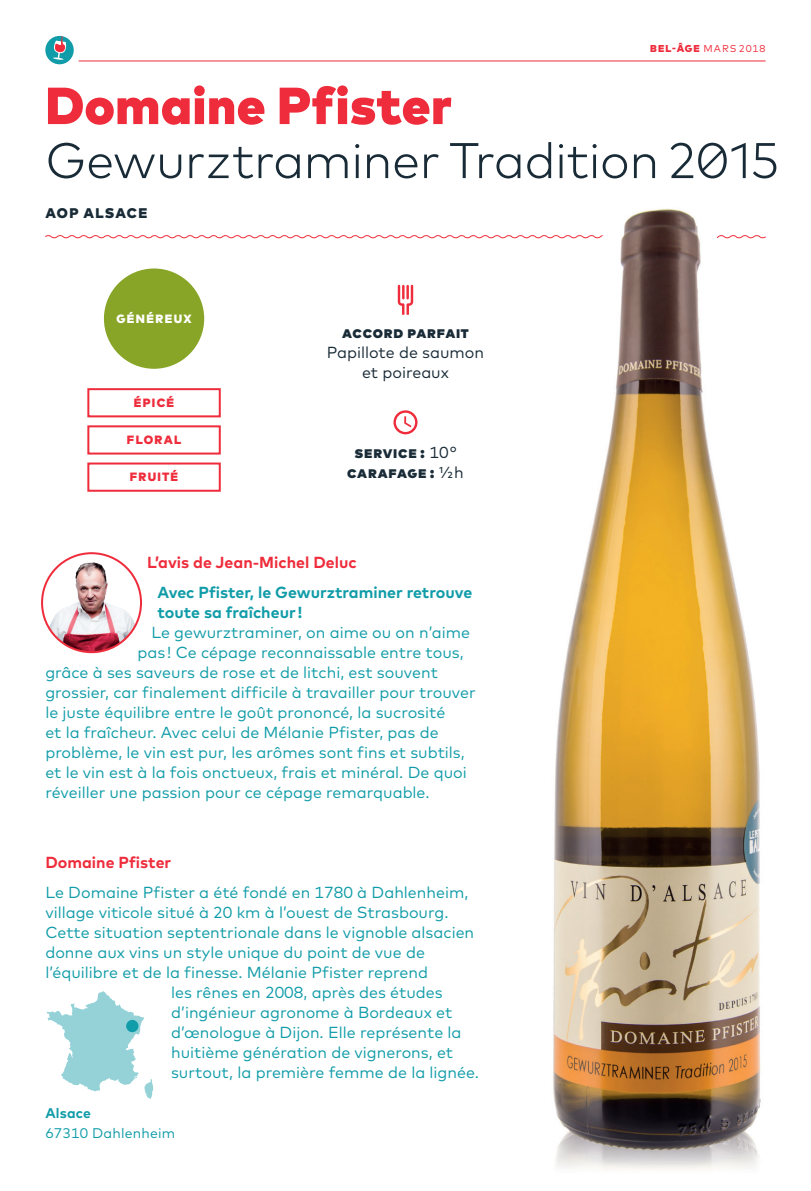
<style>
.page{position:relative;width:811px;height:1191px;background:#fff}
.page>*{position:absolute;margin:0;border:0;box-sizing:border-box;transform-origin:0 0}
.t1{font:900 52px "Mark Pro";letter-spacing:.005em;color:#ee2c3b}
.t2{font:300 50px "Mark Pro";letter-spacing:-.01em;color:#192b37}
.t3{font:16px "Mark Pro";color:#109ca8}
.t4{font:700 16px/20px "Mark Pro";color:#109ca8}
.t5{font:700 16px "Mark Pro";color:#ee2c3b}
.t6{font:900 16px/20px "Mark Pro";letter-spacing:.045em;color:#192b37;text-align:center}
.t7{font:16px/20px "Mark Pro";color:#192b37;text-align:center}
.t8{font:14px "Mark Pro";letter-spacing:.015em;color:#109ca8}
.t9{font:900 14px "Mark Pro";letter-spacing:.09em;color:#192b37}
.t10{font:700 14px "Mark Pro";letter-spacing:.01em;color:#109ca8}
.t11{font:900 12px "Mark Pro";letter-spacing:.1em;color:#ee2c3b}
.t12{font:900 12px "Mark Pro";letter-spacing:.11em;color:#fff}
.t13{font:10px "Mark Pro";letter-spacing:.1em;color:#ee2c3b}
.s1{font-weight:900}
.s2{font-weight:400}
</style>
<div class="page">
<hr style="left:79px;top:61px;width:686px;height:1px;background:#ee2c3b">
<svg style="left:45px;top:36px;width:29px;height:28px"></svg>
<svg style="left:45px;top:235px;width:466px;height:4px"></svg>
<svg style="left:47px;top:991px;width:106px;height:108px"></svg>
<div style="left:87px;top:388px;width:134px;height:29px;border:2px solid #ee2c3b"></div>
<div style="left:87px;top:425px;width:134px;height:29px;border:2px solid #ee2c3b"></div>
<div style="left:87px;top:462px;width:134px;height:30px;border:2px solid #ee2c3b"></div>
<svg style="left:393px;top:410px;width:24px;height:24px"></svg>
<svg style="left:42px;top:553px;width:99px;height:99px"></svg>
<img style="left:46px;top:562px;width:93px;height:90px">
<div style="left:41px;top:552px;width:101px;height:101px;border:2px solid #ee2c3b;border-radius:50%"></div>
<img style="left:511px;top:208px;width:255px;height:962px">
<svg style="left:398px;top:285px;width:15px;height:30px"></svg>
<div style="left:104px;top:268px;width:100px;height:101px;background:#89a527;border-radius:50%"></div>
<div style="left:126px;top:1020px;width:12px;height:12px;background:#109ca8;border-radius:50%"></div>
<p class="t13" style="left:650px;top:41px;width:117px"><span class="s1">BEL-ÂGE</span> MARS 2018</p>
<h1 class="t1" style="left:45px;top:65px;width:408px">Domaine Pfister</h1>
<h2 class="t2" style="left:45px;top:123px;width:735px">Gewurztraminer Tradition 2015</h2>
<p class="t9" style="left:45px;top:202px;width:104px">AOP ALSACE</p>
<p class="t12" style="left:117px;top:309px;width:76px">GÉNÉREUX</p>
<p class="t11" style="left:134px;top:393px;width:42px">ÉPICÉ</p>
<p class="t11" style="left:127px;top:430px;width:56px">FLORAL</p>
<p class="t11" style="left:130px;top:467px;width:50px">FRUITÉ</p>
<p class="t6" style="left:342px;top:321px;width:128px">accord parfait</p>
<p class="t7" style="left:327px;top:341px;width:159px">Papillote de saumon et poireaux</p>
<p class="t6" style="left:347px;top:441px;width:118px">service : <span class="s2">10 ° </span>carafage : <span class="s2">1/2 h</span></p>
<p class="t5" style="left:147px;top:550px;width:211px">L’avis de Jean-Michel Deluc</p>
<p class="t4" style="left:157px;top:581px;width:316px">Avec Pfister, le Gewurztraminer retrouve toute sa fraîcheur !</p>
<p class="t3" style="left:151px;top:620px;width:320px">Le gewurztraminer, on aime ou on n’aime</p>
<p class="t3" style="left:137px;top:640px;width:328px">pas ! Ce cépage reconnaissable entre tous,</p>
<p class="t3" style="left:45px;top:660px;width:394px">grâce à ses saveurs de rose et de litchi, est souvent</p>
<p class="t3" style="left:45px;top:680px;width:432px">grossier, car finalement difficile à travailler pour trouver</p>
<p class="t3" style="left:45px;top:700px;width:401px">le juste équilibre entre le goût prononcé, la sucrosité</p>
<p class="t3" style="left:45px;top:720px;width:395px">et la fraîcheur. Avec celui de Mélanie Pfister, pas de</p>
<p class="t3" style="left:45px;top:740px;width:421px">problème, le vin est pur, les arômes sont fins et subtils,</p>
<p class="t3" style="left:45px;top:760px;width:423px">et le vin est à la fois onctueux, frais et minéral. De quoi</p>
<p class="t3" style="left:45px;top:780px;width:386px">réveiller une passion pour ce cépage remarquable.</p>
<p class="t5" style="left:45px;top:850px;width:127px">Domaine Pfister</p>
<p class="t3" style="left:45px;top:880px;width:424px">Le Domaine Pfister a été fondé en 1780 à Dahlenheim,</p>
<p class="t3" style="left:45px;top:900px;width:405px">village viticole situé à 20 km à l’ouest de Strasbourg.</p>
<p class="t3" style="left:45px;top:920px;width:430px">Cette situation septentrionale dans le vignoble alsacien</p>
<p class="t3" style="left:45px;top:940px;width:381px">donne aux vins un style unique du point de vue de</p>
<p class="t3" style="left:45px;top:960px;width:384px">l’équilibre et de la finesse. Mélanie Pfister reprend</p>
<p class="t3" style="left:171px;top:980px;width:273px">les rênes en 2008, après des études</p>
<p class="t3" style="left:171px;top:1000px;width:283px">d’ingénieur agronome à Bordeaux et</p>
<p class="t3" style="left:171px;top:1020px;width:292px">d’œnologue à Dijon. Elle représente la</p>
<p class="t3" style="left:171px;top:1040px;width:283px">huitième génération de vignerons, et</p>
<p class="t3" style="left:171px;top:1060px;width:309px">surtout, la première femme de la lignée.</p>
<p class="t10" style="left:45px;top:1102px;width:47px">Alsace</p>
<p class="t8" style="left:45px;top:1123px;width:131px">67310 Dahlenheim</p>
</div>
